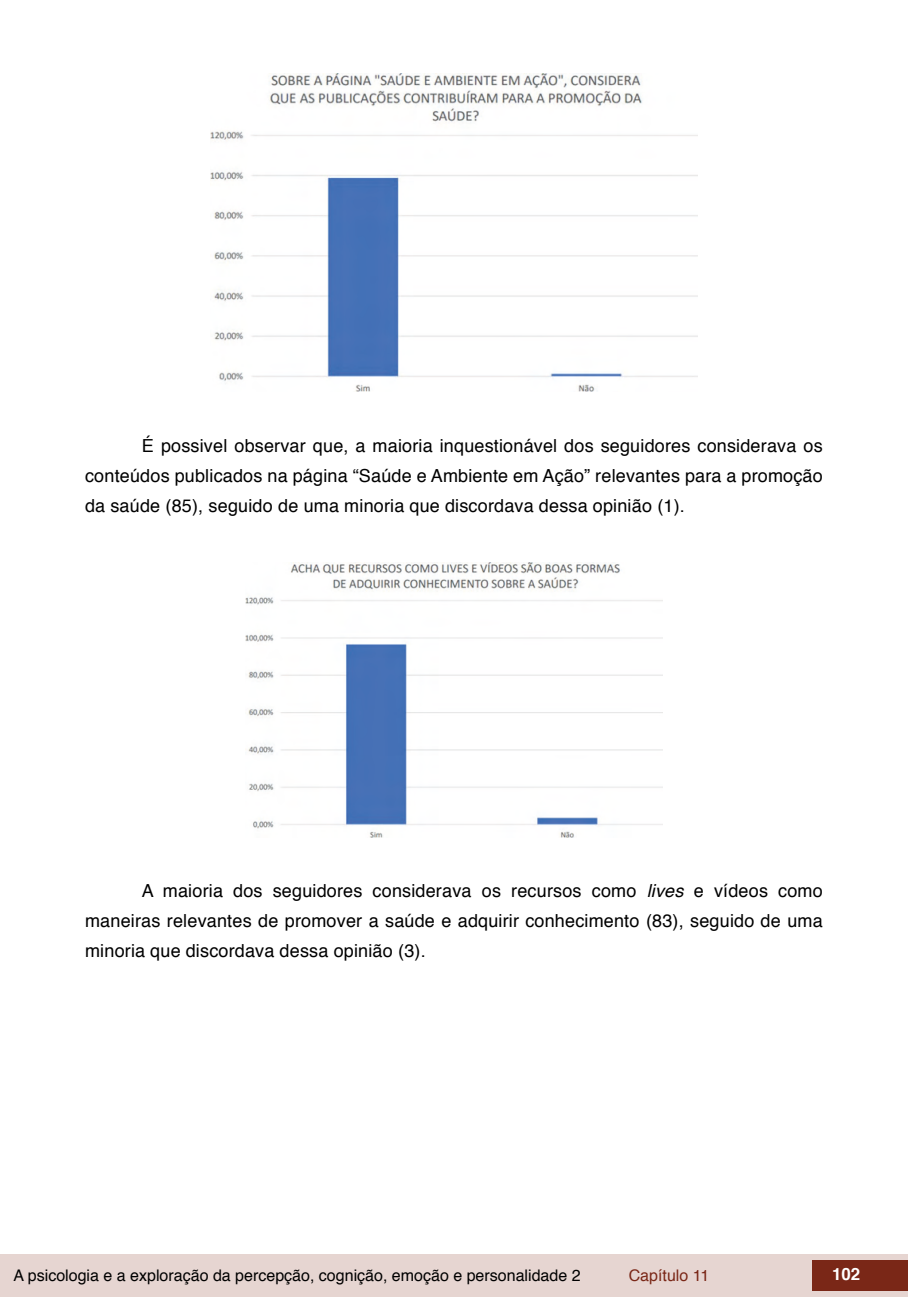
<style>
.page{position:relative;width:908px;height:1304px;background:#fff}
.page>*{position:absolute;margin:0;border:0;box-sizing:border-box;transform-origin:0 0}
.t1{font:18px/30px "Helvetica";letter-spacing:.01em;color:#000;text-align:justify}
.t2{font:700 16.8px "Helvetica";color:#fff}
.t3{font:16px "Helvetica";color:#000}
.t4{font:16px "Helvetica";color:#7a2717}
.s1{font-style:italic}
</style>
<div class="page">
<div style="left:0;top:1254px;width:906px;height:43px;background:#e6d5d1"></div>
<div style="left:812px;top:1261px;width:95px;height:30px;background:#7a2717"></div>
<img style="left:210px;top:74px;width:487px;height:318px">
<img style="left:245px;top:562px;width:417px;height:275px">
<p class="t1" style="left:85px;top:431px;width:738px;text-indent:57px">É possivel observar que, a maioria inquestionável dos seguidores considerava os conteúdos publicados na página “Saúde e Ambiente em Ação” relevantes para a promoção da saúde (85), seguido de uma minoria que discordava dessa opinião (1).</p>
<p class="t1" style="left:85px;top:876px;width:738px;text-indent:57px">A maioria dos seguidores considerava os recursos como <span class="s1">lives</span> e vídeos como maneiras relevantes de promover a saúde e adquirir conhecimento (83), seguido de uma minoria que discordava dessa opinião (3).</p>
<p class="t3" style="left:14px;top:1263px;width:568px">A psicologia e a exploração da percepção, cognição, emoção e personalidade 2</p>
<p class="t4" style="left:628px;top:1263px;width:82px">Capítulo 11</p>
<p class="t2" style="left:831px;top:1261px;width:30px">102</p>
</div>
